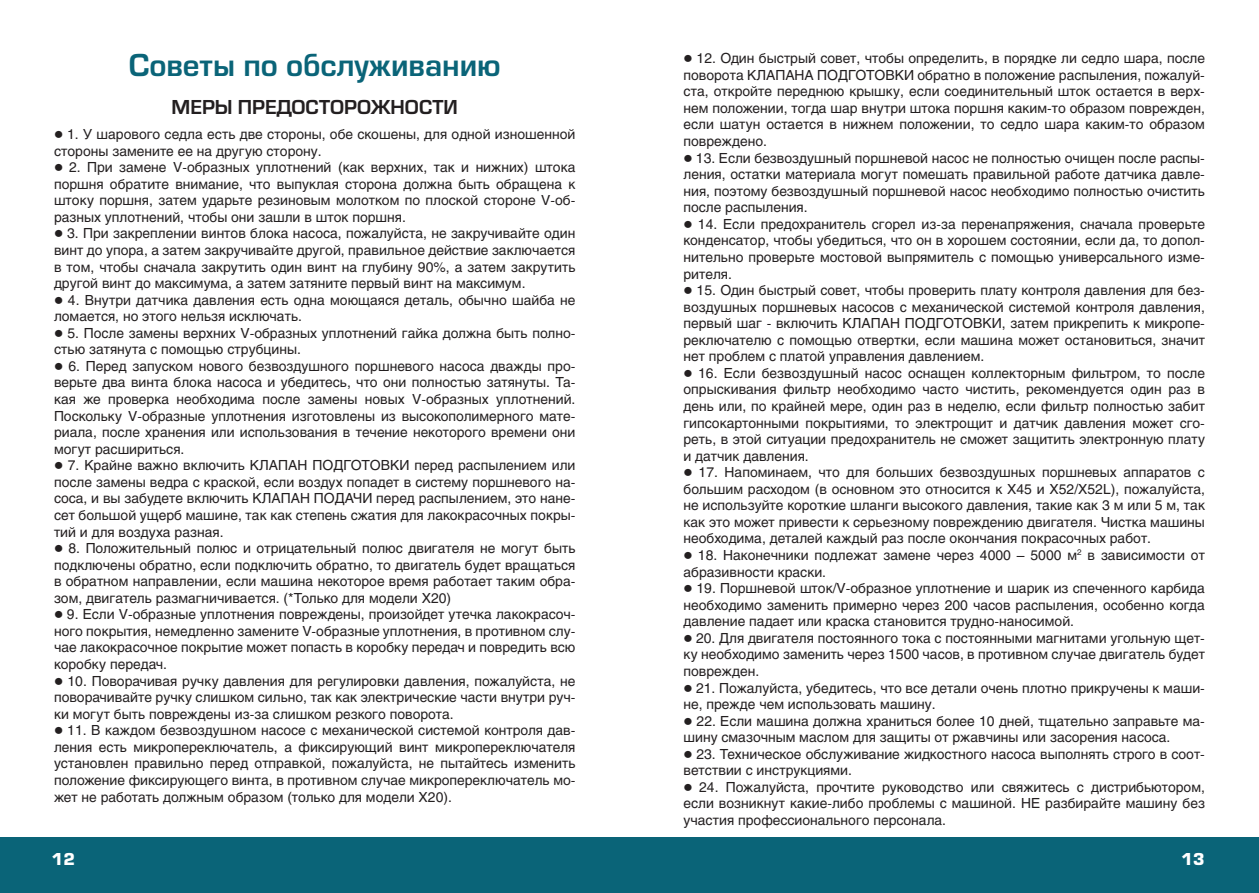
<style>
.page{position:relative;width:1259px;height:893px;background:#fff}
.page>*{position:absolute;margin:0;border:0;box-sizing:border-box;transform-origin:0 0}
.zagol{font:700 33px "Eurostile";color:#0a6478}
.podzagol{font:700 21px "Eurostile";color:#231f20}
.t1{font:900 18px "Eurostile";color:#fff}
.body10{font:13.8px/16.5px "Helios C";color:#231f20;text-align:justify}
.s1{font-family:"Eurostile"}
</style>
<div class="page">
<div style="left:0;top:838px;width:1259px;height:55px;background:#0a6478"></div>
<p class="zagol" style="left:129px;top:47px;width:374px">Советы по обслуживанию</p>
<p class="podzagol" style="left:172px;top:95px;width:288px">МЕРЫ ПРЕДОСТОРОЖНОСТИ</p>
<p class="body10" style="left:54px;top:126px;width:523px"><span class="s1">●</span> 1. У шарового седла есть две стороны, обе скошены, для одной изношенной стороны замените ее на другую сторону.</p>
<p class="body10" style="left:54px;top:159px;width:523px"><span class="s1">●</span> 2. При замене V-образных уплотнений (как верхних, так и нижних) штока поршня обратите внимание, что выпуклая сторона должна быть обращена к штоку поршня, затем ударьте резиновым молотком по плоской стороне V-об&shy;разных уплотнений, чтобы они зашли в шток поршня.</p>
<p class="body10" style="left:54px;top:225px;width:523px"><span class="s1">●</span> 3. При закреплении винтов блока насоса, пожалуйста, не закручивайте один винт до упора, а затем закручивайте другой, правильное действие заключается в том, чтобы сначала закрутить один винт на глубину 90%, а затем закрутить другой винт до максимума, а затем затяните первый винт на максимум.</p>
<p class="body10" style="left:54px;top:291px;width:523px"><span class="s1">●</span> 4. Внутри датчика давления есть одна моющаяся деталь, обычно шайба не ломается, но этого нельзя исключать.</p>
<p class="body10" style="left:54px;top:324px;width:523px"><span class="s1">●</span> 5. После замены верхних V-образных уплотнений гайка должна быть полно&shy;стью затянута с помощью струбцины.</p>
<p class="body10" style="left:54px;top:358px;width:523px"><span class="s1">●</span> 6. Перед запуском нового безвоздушного поршневого насоса дважды про&shy;верьте два винта блока насоса и убедитесь, что они полностью затянуты. Та&shy;кая же проверка необходима после замены новых V-образных уплотнений.<br>Поскольку V-образные уплотнения изготовлены из высокополимерного мате&shy;риала, после хранения или использования в течение некоторого времени они могут расшириться.</p>
<p class="body10" style="left:54px;top:457px;width:523px"><span class="s1">●</span> 7. Крайне важно включить КЛАПАН ПОДГОТОВКИ перед распылением или после замены ведра с краской, если воздух попадет в систему поршневого на&shy;соса, и вы забудете включить КЛАПАН ПОДАЧИ перед распылением, это нане&shy;сет большой ущерб машине, так как степень сжатия для лакокрасочных покры&shy;тий и для воздуха разная.</p>
<p class="body10" style="left:54px;top:540px;width:523px"><span class="s1">●</span> 8. Положительный полюс и отрицательный полюс двигателя не могут быть подключены обратно, если подключить обратно, то двигатель будет вращаться в обратном направлении, если машина некоторое время работает таким обра&shy;зом, двигатель размагничивается. (*Только для модели X20)</p>
<p class="body10" style="left:54px;top:606px;width:523px"><span class="s1">●</span> 9. Если V-образные уплотнения повреждены, произойдет утечка лакокрасоч&shy;ного покрытия, немедленно замените V-образные уплотнения, в противном слу&shy;чае лакокрасочное покрытие может попасть в коробку передач и повредить всю коробку передач.</p>
<p class="body10" style="left:54px;top:672px;width:523px"><span class="s1">●</span> 10. Поворачивая ручку давления для регулировки давления, пожалуйста, не поворачивайте ручку слишком сильно, так как электрические части внутри руч&shy;ки могут быть повреждены из-за слишком резкого поворота.</p>
<p class="body10" style="left:54px;top:722px;width:523px"><span class="s1">●</span> 11. В каждом безвоздушном насосе с механической системой контроля дав&shy;ления есть микропереключатель, а фиксирующий винт микропереключателя установлен правильно перед отправкой, пожалуйста, не пытайтесь изменить положение фиксирующего винта, в противном случае микропереключатель мо&shy;жет не работать должным образом (только для модели X20).</p>
<p class="body10" style="left:683px;top:50px;width:523px"><span class="s1">●</span> 12. Один быстрый совет, чтобы определить, в порядке ли седло шара, после поворота КЛАПАНА ПОДГОТОВКИ обратно в положение распыления, пожалуй&shy;ста, откройте переднюю крышку, если соединительный шток остается в верх&shy;нем положении, тогда шар внутри штока поршня каким-то образом поврежден, если шатун остается в нижнем положении, то седло шара каким-то образом повреждено.</p>
<p class="body10" style="left:683px;top:149px;width:523px"><span class="s1">●</span> 13. Если безвоздушный поршневой насос не полностью очищен после распы&shy;ления, остатки материала могут помешать правильной работе датчика давле&shy;ния, поэтому безвоздушный поршневой насос необходимо полностью очистить после распыления.</p>
<p class="body10" style="left:683px;top:216px;width:523px"><span class="s1">●</span> 14. Если предохранитель сгорел из-за перенапряжения, сначала проверьте конденсатор, чтобы убедиться, что он в хорошем состоянии, если да, то допол&shy;нительно проверьте мостовой выпрямитель с помощью универсального изме&shy;рителя.</p>
<p class="body10" style="left:683px;top:282px;width:523px"><span class="s1">●</span> 15. Один быстрый совет, чтобы проверить плату контроля давления для без&shy;воздушных поршневых насосов с механической системой контроля давления, первый шаг - включить КЛАПАН ПОДГОТОВКИ, затем прикрепить к микропе&shy;реключателю с помощью отвертки, если машина может остановиться, значит нет проблем с платой управления давлением.</p>
<p class="body10" style="left:683px;top:365px;width:523px"><span class="s1">●</span> 16. Если безвоздушный насос оснащен коллекторным фильтром, то после опрыскивания фильтр необходимо часто чистить, рекомендуется один раз в день или, по крайней мере, один раз в неделю, если фильтр полностью забит гипсокартонными покрытиями, то электрощит и датчик давления может сго&shy;реть, в этой ситуации предохранитель не сможет защитить электронную плату и датчик давления.</p>
<p class="body10" style="left:683px;top:464px;width:523px"><span class="s1">●</span> 17. Напоминаем, что для больших безвоздушных поршневых аппаратов с большим расходом (в основном это относится к X45 и X52/X52L), пожалуйста, не используйте короткие шланги высокого давления, такие как 3 м или 5 м, так как это может привести к серьезному повреждению двигателя. Чистка машины необходима, деталей каждый раз после окончания покрасочных работ.</p>
<p class="body10" style="left:683px;top:547px;width:523px"><span class="s1">●</span> 18. Наконечники подлежат замене через 4000 – 5000 м<sup>2</sup> в зависимости от абразивности краски.</p>
<p class="body10" style="left:683px;top:580px;width:523px"><span class="s1">●</span> 19. Поршневой шток/V-образное уплотнение и шарик из спеченного карбида необходимо заменить примерно через 200 часов распыления, особенно когда давление падает или краска становится трудно-наносимой.</p>
<p class="body10" style="left:683px;top:630px;width:523px"><span class="s1">●</span> 20. Для двигателя постоянного тока с постоянными магнитами угольную щет&shy;ку необходимо заменить через 1500 часов, в противном случае двигатель будет поврежден.</p>
<p class="body10" style="left:683px;top:679px;width:523px"><span class="s1">●</span> 21. Пожалуйста, убедитесь, что все детали очень плотно прикручены к маши&shy;не, прежде чем использовать машину.</p>
<p class="body10" style="left:683px;top:712px;width:523px"><span class="s1">●</span> 22. Если машина должна храниться более 10 дней, тщательно заправьте ма&shy;шину смазочным маслом для защиты от ржавчины или засорения насоса.</p>
<p class="body10" style="left:683px;top:745px;width:523px"><span class="s1">●</span> 23. Техническое обслуживание жидкостного насоса выполнять строго в соот&shy;ветствии с инструкциями.</p>
<p class="body10" style="left:683px;top:779px;width:523px"><span class="s1">●</span> 24. Пожалуйста, прочтите руководство или свяжитесь с дистрибьютором, если возникнут какие-либо проблемы с машиной. НЕ разбирайте машину без участия профессионального персонала.</p>
<h3 class="t1" style="left:52px;top:849px;width:25px">12</h3>
<h3 class="t1" style="left:1181px;top:849px;width:25px">13</h3>
</div>
